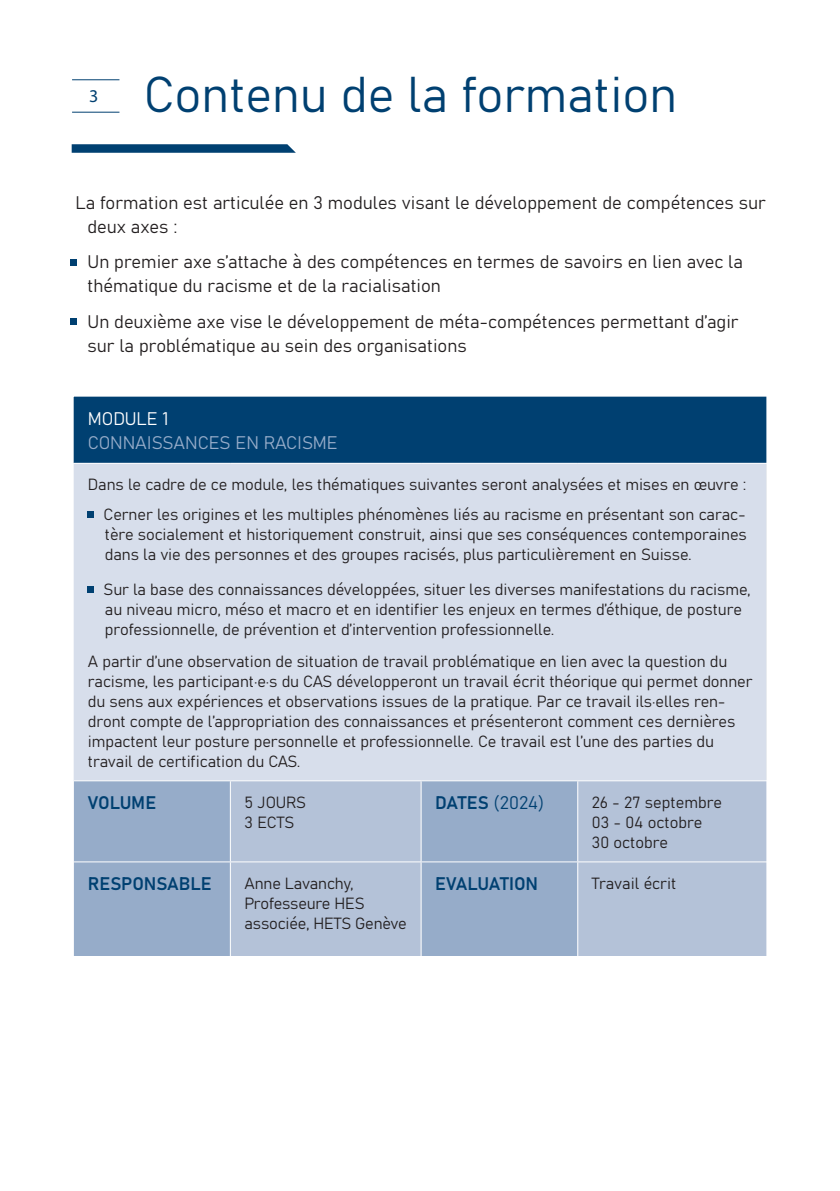
<style>
.page{position:relative;width:840px;height:1191px;background:#fff}
.page>*{position:absolute;margin:0;border:0;box-sizing:border-box;transform-origin:0 0}
.Titres{font:49.6px "Bahnschrift";color:#004071}
.t1{font:18px/24px "Bahnschrift";color:#231f20}
.t2{font:18px "Bahnschrift";letter-spacing:-.01em;color:#004071}
.t3{font:18px "Bahnschrift";color:#96acc9}
.t4{font:18px "Bahnschrift";letter-spacing:-.01em;color:#fff}
.t5{font:18px "Myriad Pro";color:#004071}
.t6{font:16px/20px "Bahnschrift";letter-spacing:-.005em;color:#231f20}
</style>
<div class="page">
<svg style="left:72px;top:144px;width:224px;height:9px"></svg>
<svg style="left:70px;top:259px;width:6px;height:6px"></svg>
<svg style="left:70px;top:319px;width:6px;height:6px"></svg>
<hr style="left:72px;top:79px;width:47px;height:1px;background:#004071">
<hr style="left:72px;top:112px;width:47px;height:1px;background:#004071">
<div style="left:74px;top:396px;width:693px;height:67px;background:#004071"></div>
<div style="left:74px;top:463px;width:693px;height:318px;background:#d7deeb"></div>
<div style="left:75px;top:781px;width:155px;height:175px;background:#96acc9"></div>
<svg style="left:231px;top:781px;width:535px;height:175px;fill:#b4c2d8"></svg>
<hr style="left:577px;top:781px;width:1px;height:80px;background:#fff">
<hr style="left:230px;top:861px;width:191px;height:1px;background:#fff">
<hr style="left:577px;top:861px;width:190px;height:1px;background:#fff">
<hr style="left:577px;top:862px;width:1px;height:94px;background:#fff">
<hr style="left:74px;top:463px;width:156px;height:1px;background:#fff">
<hr style="left:230px;top:463px;width:191px;height:1px;background:#fff">
<hr style="left:421px;top:463px;width:156px;height:1px;background:#fff">
<hr style="left:577px;top:463px;width:191px;height:1px;background:#fff">
<hr style="left:74px;top:780px;width:156px;height:1px;background:#fff">
<hr style="left:230px;top:780px;width:191px;height:1px;background:#fff">
<hr style="left:421px;top:780px;width:156px;height:1px;background:#fff">
<hr style="left:577px;top:780px;width:191px;height:1px;background:#fff">
<hr style="left:74px;top:861px;width:156px;height:1px;background:#fff">
<hr style="left:421px;top:861px;width:156px;height:1px;background:#fff">
<hr style="left:420px;top:781px;width:1px;height:80px;background:#fff">
<hr style="left:420px;top:862px;width:1px;height:94px;background:#fff">
<svg style="left:88px;top:511px;width:6px;height:6px"></svg>
<svg style="left:88px;top:586px;width:6px;height:6px"></svg>
<div style="left:70px;top:392px;width:745px;height:657px;border:4px solid #fff"></div>
<div style="left:766px;top:324px;width:32px;height:683px;background:#fff;border:2px solid #fff"></div>
<p class="t5" style="left:89px;top:84px;width:11px">3</p>
<p class="Titres" style="left:144px;top:57px;width:534px">Contenu de la formation</p>
<p class="t1" style="left:87px;top:189px;width:679px;text-indent:-12px">La formation est articulée en 3 modules visant le développement de compétences sur deux axes :</p>
<p class="t1" style="left:87px;top:249px;width:656px">Un premier axe s’attache à des compétences en termes de savoirs en lien avec la thématique du racisme et de la racialisation</p>
<p class="t1" style="left:87px;top:308px;width:652px">Un deuxième axe vise le développement de méta-compétences permettant d’agir sur la problématique au sein des organisations</p>
<p class="t4" style="left:88px;top:405px;width:82px">MODULE 1</p>
<p class="t3" style="left:88px;top:429px;width:251px">CONNAISSANCES EN RACISME</p>
<p class="t6" style="left:88px;top:473px;width:659px">Dans le cadre de ce module, les thématiques suivantes seront analysées et mises en œuvre :</p>
<p class="t6" style="left:103px;top:503px;width:644px;text-align:justify">Cerner les origines et les multiples phénomènes liés au racisme en présentant son carac&shy;tère socialement et historiquement construit, ainsi que ses conséquences contemporaines dans la vie des personnes et des groupes racisés, plus particulièrement en Suisse.</p>
<p class="t6" style="left:103px;top:578px;width:648px">Sur la base des connaissances développées, situer les diverses manifestations du racisme, au niveau micro, méso et macro et en identifier les enjeux en termes d’éthique, de posture professionnelle, de prévention et d’intervention professionnelle.</p>
<p class="t6" style="left:88px;top:650px;width:666px">A partir d’une observation de situation de travail problématique en lien avec la question du racisme, les participant·e·s du CAS développeront un travail écrit théorique qui permet donner du sens aux expériences et observations issues de la pratique. Par ce travail ils·elles ren&shy;dront compte de l’appropriation des connaissances et présenteront comment ces dernières impactent leur posture personnelle et professionnelle. Ce travail est l’une des parties du travail de certification du CAS.</p>
<p class="t2" style="left:88px;top:789px;width:70px">VOLUME</p>
<p class="t6" style="left:244px;top:791px;width:63px">5 JOURS</p>
<p class="t6" style="left:244px;top:811px;width:51px">3 ECTS</p>
<p class="t2" style="left:435px;top:789px;width:110px">DATES (2024)</p>
<p class="t6" style="left:591px;top:791px;width:131px">26 - 27 septembre</p>
<p class="t6" style="left:591px;top:811px;width:112px">03 - 04 octobre</p>
<p class="t6" style="left:591px;top:831px;width:78px">30 octobre</p>
<p class="t2" style="left:88px;top:870px;width:125px">RESPONSABLE</p>
<p class="t6" style="left:244px;top:872px;width:164px">Anne Lavanchy,<br>Professeure HES associée, HETS Genève</p>
<p class="t2" style="left:435px;top:870px;width:104px">EVALUATION</p>
<p class="t6" style="left:591px;top:872px;width:86px">Travail écrit</p>
</div>
